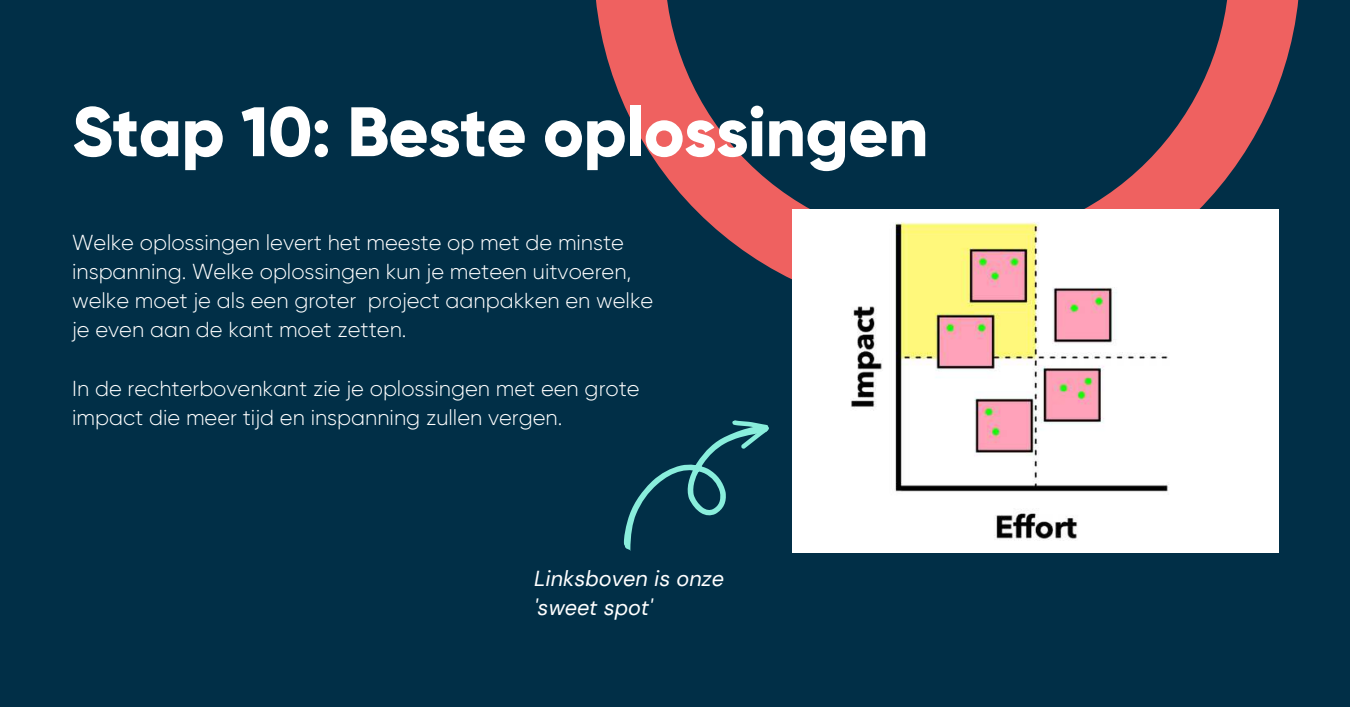
<style>
.page{position:relative;width:1350px;height:707px;background:#fff}
.page>*{position:absolute;margin:0;border:0;box-sizing:border-box;transform-origin:0 0}
.t1{font:800 69.75px "Gilroy";letter-spacing:-.01em;color:#fff}
.t2{font:300 21.6px/29.2px "Gilroy";color:#fff}
.t3{font:italic 21.6px/29.2px "DM Sans";color:#fff}
</style>
<div class="page">
<div style="left:0;top:0;width:1350px;height:706px;background:#012f47"></div>
<svg style="left:596px;top:0;width:703px;height:315px"></svg>
<img style="left:793px;top:209px;width:486px;height:343px">
<svg style="left:624px;top:420px;width:145px;height:131px"></svg>
<h1 class="t1" style="left:72px;top:88px;width:858px">Stap 10: Beste oplossingen</h1>
<p class="t2" style="left:72px;top:227px;width:583px">Welke oplossingen levert het meeste op met de minste inspanning. Welke oplossingen kun je meteen uitvoeren, welke moet je als een groter project aanpakken en welke je even aan de kant moet zetten.</p>
<p class="t2" style="left:72px;top:373px;width:569px">In de rechterbovenkant zie je oplossingen met een grote impact die meer tijd en inspanning zullen vergen.</p>
<p class="t3" style="left:534px;top:563px;width:191px">Linksboven is onze 'sweet spot'</p>
</div>
